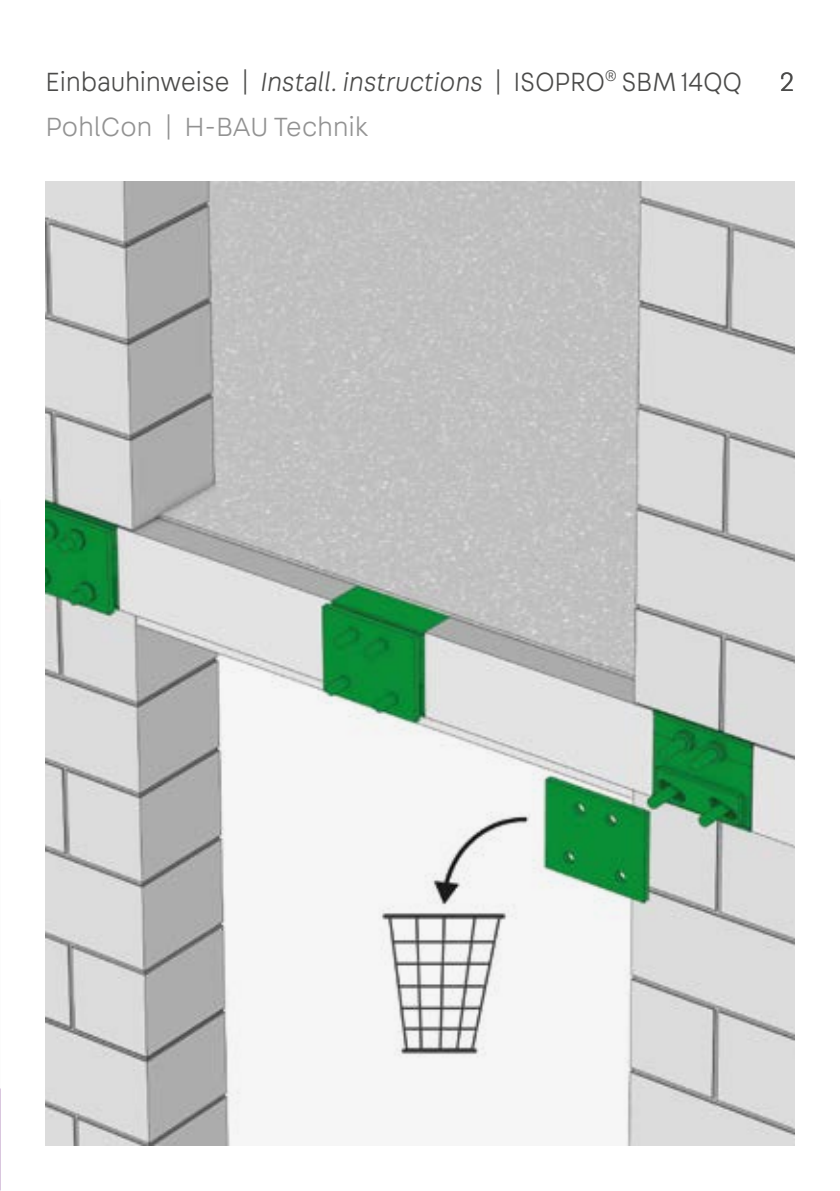
<style>
.page{position:relative;width:840px;height:1191px;background:#fff}
.page>*{position:absolute;margin:0;border:0;box-sizing:border-box;transform-origin:0 0}
.t1{font:300 28px "Fabriga";letter-spacing:-.01em;color:#4a4a49;scale:.95 1}
.t2{font:300 28px "Fabriga";letter-spacing:-.01em;color:#929292}
.t3{font:300 28px "Fabriga";letter-spacing:-.01em;color:#4a4a49}
.s1{font-style:italic}
</style>
<div class="page">
<img style="left:45px;top:181px;width:749px;height:964px">
<p class="t1" style="left:45px;top:64px;width:734px">Einbauhinweise | <span class="s1">Install. instructions</span> | ISOPRO<sup>®</sup> SBM 14QQ</p>
<p class="t3" style="left:779px;top:64px;width:17px">2</p>
<p class="t2" style="left:45px;top:110px;width:324px">PohlCon | H-BAU Technik</p>
</div>
